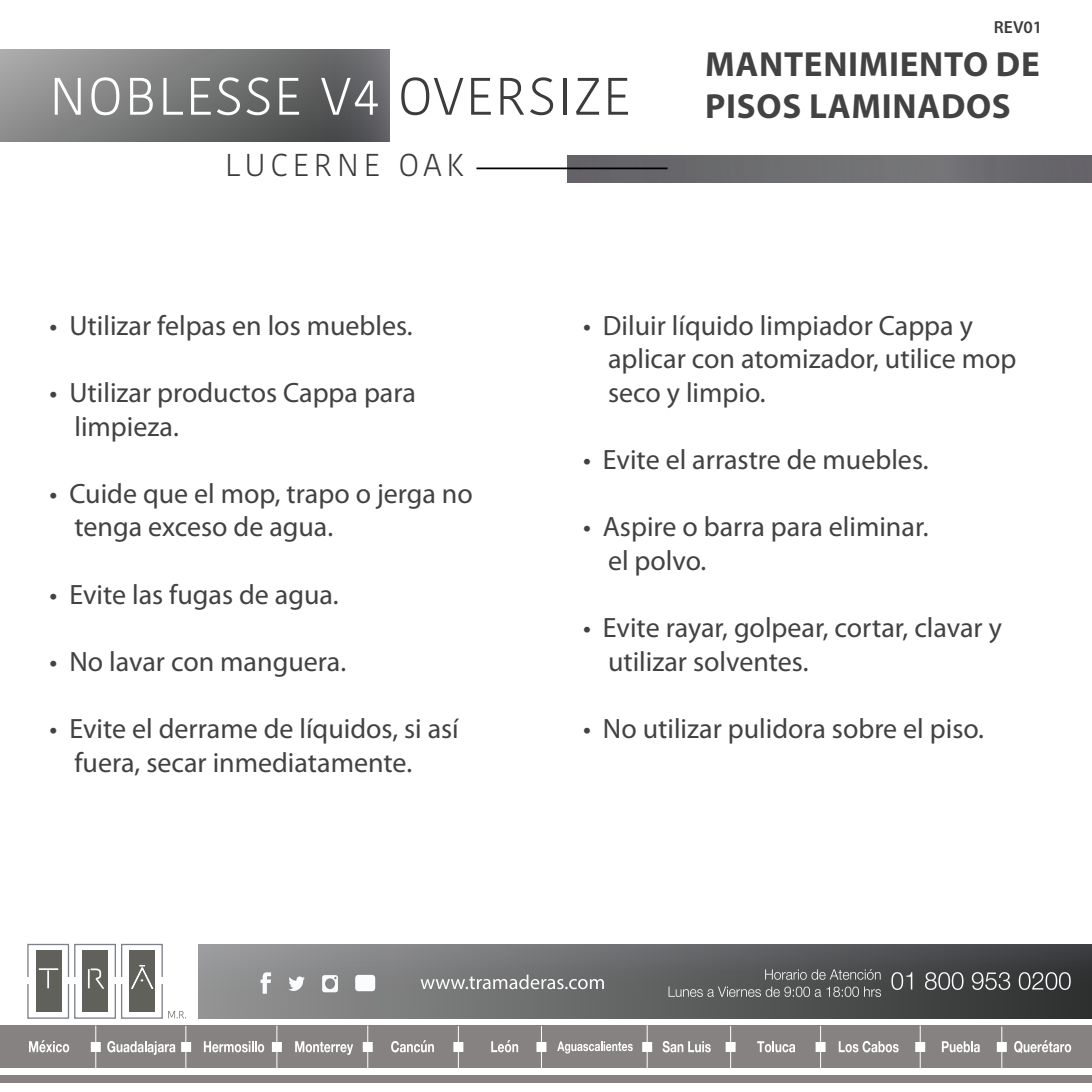
<style>
.page{position:relative;width:1092px;height:1092px;background:#fff}
.page>*{position:absolute;margin:0;border:0;box-sizing:border-box;transform-origin:0 0}
.t1{font:300 52.5px "Kohinoor Devanagari";letter-spacing:.04em;color:#fff}
.t2{font:700 35px/42px "Myriad Pro";letter-spacing:.02em;color:#424242}
.t3{font:300 31.5px "Kohinoor Devanagari";letter-spacing:.15em;color:#3c3c3b}
.t4{font:28px/33.6px "Myriad Pro";color:#424242}
.t5{font:600 17.5px "Myriad Pro";color:#3c3c3b}
.s1{color:#3c3c3b}
</style>
<div class="page">
<svg style="left:0;top:50px;width:389px;height:91px;background:#757676"></svg>
<svg style="left:27px;top:943px;width:159px;height:76px"></svg>
<div style="left:566px;top:155px;width:525px;height:27px;background:#6b6b6e"></div>
<hr style="left:476px;top:167px;width:191px;height:2px;background:#000">
<div style="left:0;top:1075px;width:1091px;height:8px;background:#868282"></div>
<div style="left:0;top:1025px;width:1091px;height:42px;background:#868282"></div>
<hr style="left:95px;top:1025px;width:1px;height:42px;background:#fff">
<hr style="left:185px;top:1026px;width:1px;height:42px;background:#fff">
<hr style="left:276px;top:1025px;width:1px;height:42px;background:#fff">
<hr style="left:367px;top:1025px;width:1px;height:42px;background:#fff">
<hr style="left:458px;top:1026px;width:1px;height:42px;background:#fff">
<hr style="left:541px;top:1026px;width:1px;height:42px;background:#fff">
<hr style="left:646px;top:1025px;width:1px;height:42px;background:#fff">
<hr style="left:730px;top:1026px;width:1px;height:42px;background:#fff">
<hr style="left:820px;top:1026px;width:1px;height:42px;background:#fff">
<hr style="left:919px;top:1025px;width:1px;height:42px;background:#fff">
<hr style="left:1001px;top:1026px;width:1px;height:42px;background:#fff">
<div style="left:181px;top:1041px;width:10px;height:10px;background:#fff;border:2px solid #fff"></div>
<div style="left:91px;top:1041px;width:10px;height:10px;background:#fff;border:2px solid #fff"></div>
<div style="left:363px;top:1041px;width:10px;height:10px;background:#fff;border:2px solid #fff"></div>
<div style="left:272px;top:1041px;width:10px;height:10px;background:#fff;border:2px solid #fff"></div>
<div style="left:453px;top:1041px;width:10px;height:10px;background:#fff;border:2px solid #fff"></div>
<div style="left:536px;top:1041px;width:10px;height:10px;background:#fff;border:2px solid #fff"></div>
<div style="left:642px;top:1041px;width:10px;height:10px;background:#fff;border:2px solid #fff"></div>
<div style="left:725px;top:1041px;width:10px;height:10px;background:#fff;border:2px solid #fff"></div>
<div style="left:815px;top:1041px;width:10px;height:10px;background:#fff;border:2px solid #fff"></div>
<div style="left:915px;top:1041px;width:10px;height:10px;background:#fff;border:2px solid #fff"></div>
<div style="left:996px;top:1041px;width:10px;height:10px;background:#fff;border:2px solid #fff"></div>
<svg style="left:29px;top:1040px;width:40px;height:12px"></svg>
<svg style="left:107px;top:1041px;width:68px;height:13px"></svg>
<svg style="left:204px;top:1041px;width:60px;height:11px"></svg>
<svg style="left:295px;top:1041px;width:58px;height:13px"></svg>
<svg style="left:391px;top:1040px;width:43px;height:12px"></svg>
<svg style="left:491px;top:1040px;width:27px;height:12px"></svg>
<svg style="left:557px;top:1041px;width:75px;height:12px"></svg>
<svg style="left:662px;top:1041px;width:48px;height:11px"></svg>
<svg style="left:757px;top:1041px;width:38px;height:11px"></svg>
<svg style="left:838px;top:1041px;width:60px;height:11px"></svg>
<svg style="left:941px;top:1041px;width:38px;height:11px"></svg>
<svg style="left:1014px;top:1040px;width:57px;height:13px"></svg>
<div style="left:198px;top:944px;width:893px;height:74px;background:linear-gradient(to right,#979899,#333436)"></div>
<svg style="left:891px;top:972px;width:21px;height:17px"></svg>
<svg style="left:924px;top:972px;width:39px;height:17px"></svg>
<svg style="left:971px;top:972px;width:39px;height:17px"></svg>
<svg style="left:1018px;top:972px;width:52px;height:17px"></svg>
<svg style="left:765px;top:969px;width:115px;height:10px"></svg>
<svg style="left:668px;top:986px;width:212px;height:10px;background:#717272"></svg>
<svg style="left:420px;top:974px;width:184px;height:15px;background:#949495"></svg>
<svg style="left:260px;top:972px;width:11px;height:21px"></svg>
<svg style="left:288px;top:975px;width:17px;height:16px"></svg>
<div style="left:355px;top:974px;width:20px;height:17px;background:#fafcfd;border-radius:3px"></div>
<svg style="left:322px;top:975px;width:16px;height:17px"></svg>
<h1 class="t1" style="left:50px;top:66px;width:582px">NOBLESSE V4 <span class="s1">OVERSIZE</span></h1>
<p class="t3" style="left:225px;top:146px;width:240px">LUCERNE OAK</p>
<p class="t5" style="left:993px;top:16px;width:50px">REV01</p>
<p class="t2" style="left:705px;top:44px;width:336px">MANTENIMIENTO DE<br>PISOS LAMINADOS</p>
<p class="t4" style="left:50px;top:308px;width:364px">• Utilizar felpas en los muebles.</p>
<p class="t4" style="left:74px;top:375px;width:343px;text-indent:-25px">• Utilizar productos Cappa para limpieza.</p>
<p class="t4" style="left:74px;top:476px;width:400px;text-indent:-25px">• Cuide que el mop, trapo o jerga no tenga exceso de agua.</p>
<p class="t4" style="left:50px;top:577px;width:290px">• Evite las fugas de agua.</p>
<p class="t4" style="left:50px;top:644px;width:298px">• No lavar con manguera.</p>
<p class="t4" style="left:74px;top:711px;width:386px;text-indent:-25px">• Evite el derrame de líquidos, si así fuera, secar inmediatamente.</p>
<p class="t4" style="left:608px;top:308px;width:410px;text-indent:-25px">• Diluir líquido limpiador Cappa y aplicar con atomizador, utilice mop seco y limpio.</p>
<p class="t4" style="left:583px;top:442px;width:347px">• Evite el arrastre de muebles.</p>
<p class="t4" style="left:608px;top:510px;width:322px;text-indent:-25px">• Aspire o barra para eliminar. el polvo.</p>
<p class="t4" style="left:608px;top:610px;width:395px;text-indent:-25px">• Evite rayar, golpear, cortar, clavar y utilizar solventes.</p>
<p class="t4" style="left:583px;top:711px;width:402px">• No utilizar pulidora sobre el piso.</p>
</div>
